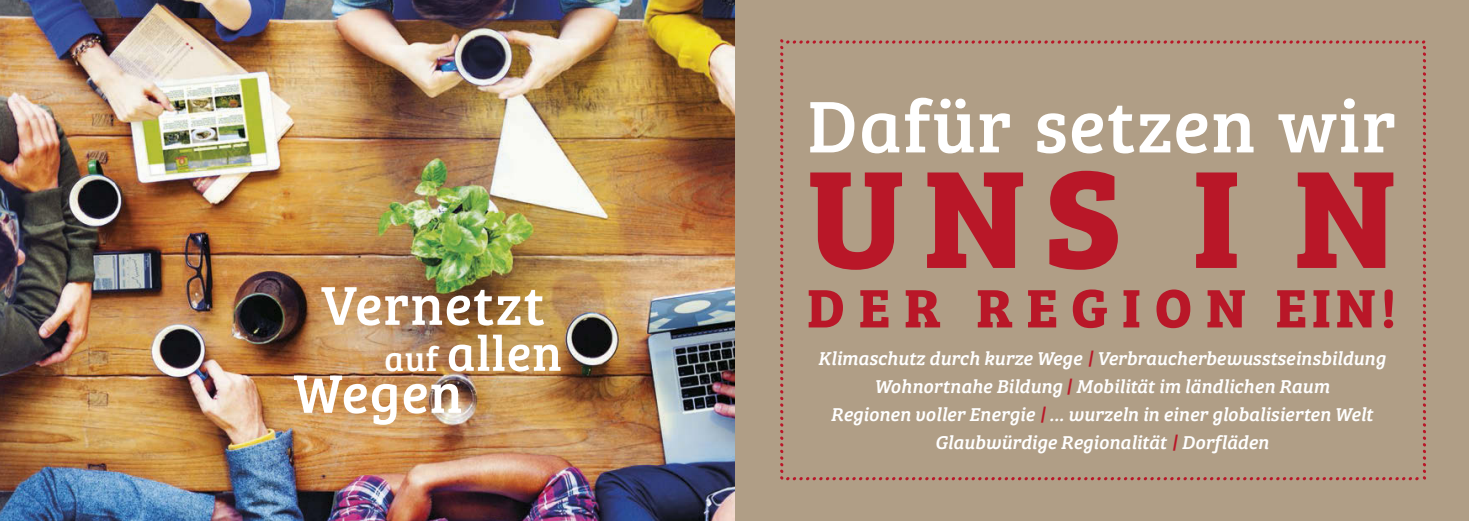
<style>
.page{position:relative;width:1469px;height:521px;background:#fff}
.page>*{position:absolute;margin:0;border:0;box-sizing:border-box;transform-origin:0 0}
.t1{font:700 143.5px "Bree Serif";color:#b91728}
.t2{font:75.6px "Bree Serif";letter-spacing:.02em;color:#fff}
.t3{font:56.52px "Bree Serif";letter-spacing:.02em;color:#fff}
.t4{font:700 56px "Bree Serif";letter-spacing:.245em;color:#b91728}
.t5{font:56px "Bree Serif";letter-spacing:.02em;color:#fff}
.t6{font:50.75px "Bree Serif";letter-spacing:.02em;color:#fff}
.t7{font:italic 19.25px/28px "Bree Serif";color:#fff;text-align:center}
.s1{font-size:35px}
.s2{color:#b91728}
</style>
<div class="page">
<div style="left:734px;top:0;width:734px;height:521px;background:#b09e86"></div>
<img style="left:0;top:0;width:734px;height:521px">
<svg style="left:780px;top:39px;width:645px;height:441px"></svg>
<h3 class="t3" style="left:321px;top:263px;width:225px">Vernetzt</h3>
<h3 class="t6" style="left:384px;top:315px;width:179px"><span class="s1">auf</span> allen</h3>
<h3 class="t5" style="left:293px;top:352px;width:171px">Wegen</h3>
<h2 class="t2" style="left:807px;top:70px;width:591px">Dafür setzen wir</h2>
<h1 class="t1" style="left:807px;top:106px;width:591px">UNS I N</h1>
<h3 class="t4" style="left:807px;top:264px;width:591px">DER REGION EIN!</h3>
<p class="t7" style="left:818px;top:343px;width:569px">Klimaschutz durch kurze Wege <span class="s2">|</span> Verbraucherbewusstseinsbildung Wohnortnahe Bildung <span class="s2">|</span> Mobilität im ländlichen Raum<br>Regionen voller Energie <span class="s2">|</span> … wurzeln in einer globalisierten Welt Glaubwürdige Regionalität <span class="s2">|</span> Dorfläden</p>
</div>
